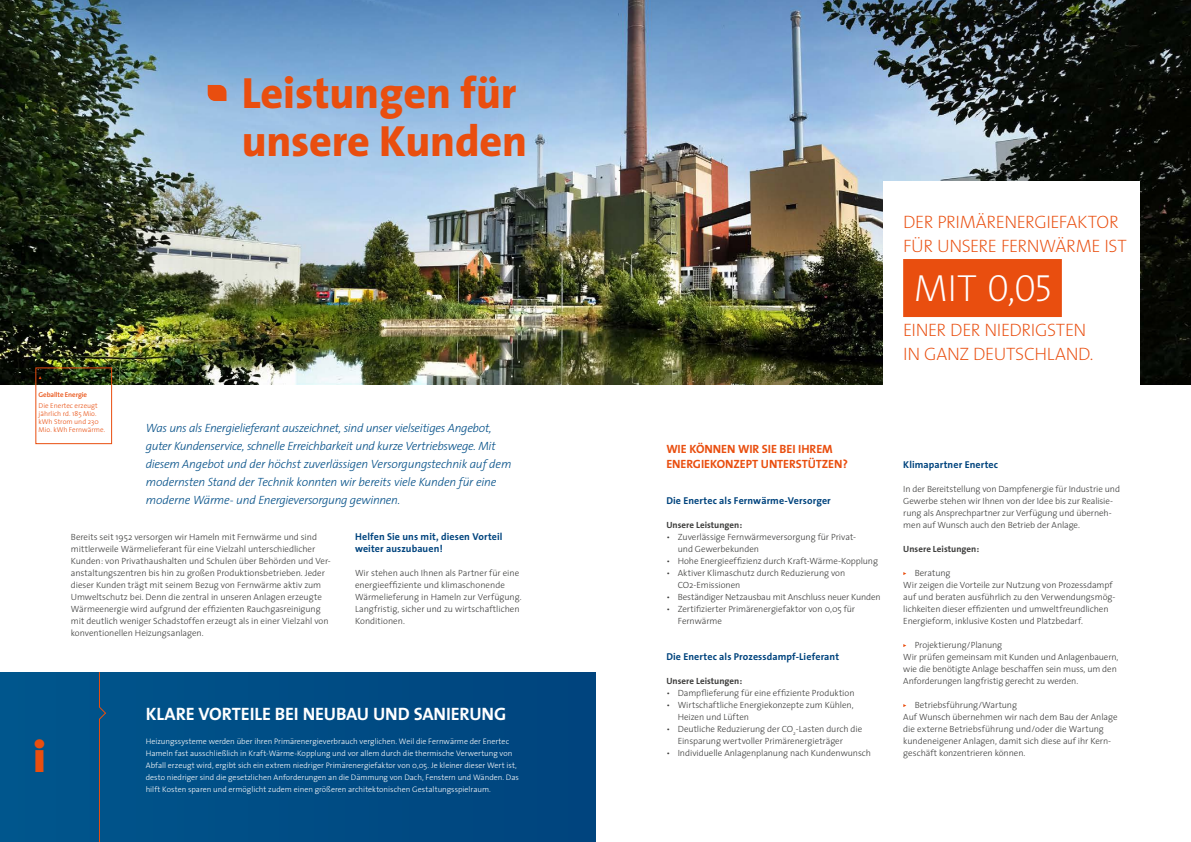
<style>
.page{position:relative;width:1191px;height:842px;background:#fff}
.page>*{position:absolute;margin:0;border:0;box-sizing:border-box;transform-origin:0 0}
.t1{font:800 44px/48px "The Sans";letter-spacing:-.005em;color:#e94e0f}
.t2{font:900 44px "The Sans";color:#e94e0f}
.t3{font:38px "The Sans Extra Light Caps";color:#fff}
.t4{font:200 18px/24px "The Sans";letter-spacing:-.025em;color:#e94e0f}
.t5{font:700 18px "The Sans";letter-spacing:-.005em;color:#fff}
.t6{font:italic 300 12px/18px "The Sans";letter-spacing:-.025em;color:#045088}
.t7{font:700 12px/15px "The Sans";letter-spacing:-.005em;color:#e94e0f}
.t8{font:700 10px/12px "The Sans";letter-spacing:.01em;color:#00447e}
.t9{font:300 9px/12px "The Sans";letter-spacing:-.01em;color:#3c3c3b}
.t10{font:700 9px "The Sans";letter-spacing:.005em;color:#3c3c3b}
.t11{font:300 8px/12px "The Sans";color:#fff}
.t12{font:300 7px/8px "The Sans";color:#e94e0f}
.t13{font:600 7px "The Sans";letter-spacing:-.015em;color:#e94e0f}
</style>
<div class="page">
<img style="left:0;top:0;width:1191px;height:384px">
<div style="left:883px;top:182px;width:257px;height:660px;background:#fff"></div>
<div style="left:0;top:672px;width:595px;height:170px;background:#004d85"></div>
<svg style="left:208px;top:85px;width:18px;height:16px"></svg>
<div style="left:35px;top:367px;width:77px;height:77px;border:1px solid #e94e0f"></div>
<div style="left:903px;top:259px;width:158px;height:58px;background:#e94e0f"></div>
<svg style="left:99px;top:672px;width:7px;height:170px"></svg>
<h1 class="t1" style="left:242px;top:68px;width:287px">Leistungen für unsere Kunden</h1>
<p class="t13" style="left:39px;top:389px;width:50px">Geballte Energie</p>
<p class="t12" style="left:39px;top:401px;width:68px">Die Enertec erzeugt jährlich rd. 185 Mio. kWh Strom und 230<br>Mio. kWh Fernwärme.</p>
<p class="t6" style="left:146px;top:419px;width:367px">Was uns als Energielieferant auszeichnet, sind unser vielseitiges Angebot, guter Kundenservice, schnelle Erreichbarkeit und kurze Vertriebswege. Mit diesem Angebot und der höchst zuverlässigen Versorgungstechnik auf dem modernsten Stand der Technik konnten wir bereits viele Kunden für eine moderne Wärme- und Energieversorgung gewinnen.</p>
<p class="t9" style="left:71px;top:531px;width:261px">Bereits seit 1952 versorgen wir Hameln mit Fernwärme und sind mittlerweile Wärmelieferant für eine Vielzahl unterschiedlicher Kunden: von Privathaushalten und Schulen über Behörden und Ver&shy;anstaltungszentren bis hin zu großen Produktionsbetrieben. Jeder dieser Kunden trägt mit seinem Bezug von Fernwärme aktiv zum Umweltschutz bei. Denn die zentral in unseren Anlagen erzeugte Wärmeenergie wird aufgrund der effizienten Rauchgasreinigung mit deutlich weniger Schadstoffen erzeugt als in einer Vielzahl von konventionellen Heizungsanlagen.</p>
<p class="t8" style="left:355px;top:530px;width:149px">Helfen Sie uns mit, diesen Vorteil weiter auszubauen!</p>
<p class="t9" style="left:355px;top:567px;width:168px">Wir stehen auch Ihnen als Partner für eine energieeffiziente und klimaschonende Wärmelieferung in Hameln zur Verfügung.<br>Langfristig, sicher und zu wirtschaftlichen Konditionen.</p>
<h1 class="t2" style="left:34px;top:720px;width:14px">i</h1>
<h3 class="t5" style="left:146px;top:699px;width:362px">KLARE VORTEILE BEI NEUBAU UND SANIERUNG</h3>
<p class="t11" style="left:146px;top:735px;width:374px">Heizungssysteme werden über ihren Primärenergieverbrauch verglichen. Weil die Fernwärme der Enertec Hameln fast ausschließlich in Kraft-Wärme-Kopplung und vor allem durch die thermische Verwertung von Abfall erzeugt wird, ergibt sich ein extrem niedriger Primärenergiefaktor von 0,05. Je kleiner dieser Wert ist, desto niedriger sind die gesetzlichen Anforderungen an die Dämmung von Dach, Fenstern und Wänden. Das hilft Kosten sparen und ermöglicht zudem einen größeren architektonischen Gestaltungsspielraum.</p>
<h3 class="t4" style="left:903px;top:209px;width:225px">DER PRIMÄRENERGIEFAKTOR<br>FÜR UNSERE FERNWÄRME IST</h3>
<h2 class="t3" style="left:913px;top:257px;width:140px">MIT 0,05</h2>
<h3 class="t4" style="left:903px;top:317px;width:192px">EINER DER NIEDRIGSTEN<br>IN GANZ DEUTSCHLAND.</h3>
<h3 class="t7" style="left:666px;top:441px;width:183px">WIE KÖNNEN WIR SIE BEI IHREM<br>ENERGIEKONZEPT UNTERSTÜTZEN?</h3>
<p class="t8" style="left:666px;top:494px;width:166px">Die Enertec als Fernwärme-Versorger</p>
<p class="t10" style="left:666px;top:517px;width:77px">Unsere Leistungen:</p>
<p class="t9" style="left:677px;top:531px;width:180px;text-indent:-11px">• Zuverlässige Fernwärmeversorgung für Privat&shy;und Gewerbekunden</p>
<p class="t9" style="left:666px;top:555px;width:213px">• Hohe Energieeffizienz durch Kraft-Wärme-Kopplung</p>
<p class="t9" style="left:677px;top:567px;width:169px;text-indent:-11px">• Aktiver Klimaschutz durch Reduzierung von<br>CO2-Emissionen</p>
<p class="t9" style="left:666px;top:591px;width:216px">• Beständiger Netzausbau mit Anschluss neuer Kunden</p>
<p class="t9" style="left:677px;top:603px;width:179px;text-indent:-11px">• Zertifizierter Primärenergiefaktor von 0,05 für<br>Fernwärme</p>
<p class="t8" style="left:666px;top:650px;width:174px">Die Enertec als Prozessdampf-Lieferant</p>
<p class="t10" style="left:666px;top:673px;width:77px">Unsere Leistungen:</p>
<p class="t9" style="left:666px;top:687px;width:190px">• Dampflieferung für eine effiziente Produktion</p>
<p class="t9" style="left:677px;top:699px;width:177px;text-indent:-11px">• Wirtschaftliche Energiekonzepte zum Kühlen,<br>Heizen und Lüften</p>
<p class="t9" style="left:677px;top:723px;width:186px;text-indent:-11px">• Deutliche Reduzierung der CO<sub>2</sub>-Lasten durch die<br>Einsparung wertvoller Primärenergieträger</p>
<p class="t9" style="left:666px;top:747px;width:206px">• Individuelle Anlagenplanung nach Kundenwunsch</p>
<p class="t8" style="left:903px;top:458px;width:96px">Klimapartner Enertec</p>
<p class="t9" style="left:903px;top:483px;width:218px">In der Bereitstellung von Dampfenergie für Industrie und Gewerbe stehen wir Ihnen von der Idee bis zur Realisie&shy;rung als Ansprechpartner zur Verfügung und überneh&shy;men auf Wunsch auch den Betrieb der Anlage.</p>
<p class="t10" style="left:903px;top:541px;width:77px">Unsere Leistungen:</p>
<p class="t9" style="left:903px;top:567px;width:214px;text-indent:11px">Beratung<br>Wir zeigen die Vorteile zur Nutzung von Prozessdampf auf und beraten ausführlich zu den Verwendungsmög&shy;lichkeiten dieser effizienten und umweltfreundlichen Energieform, inklusive Kosten und Platzbedarf.</p>
<p class="t9" style="left:903px;top:639px;width:217px;text-indent:11px">Projektierung/Planung<br>Wir prüfen gemeinsam mit Kunden und Anlagenbauern, wie die benötigte Anlage beschaffen sein muss, um den Anforderungen langfristig gerecht zu werden.</p>
<p class="t9" style="left:903px;top:699px;width:216px;text-indent:11px">Betriebsführung/Wartung<br>Auf Wunsch übernehmen wir nach dem Bau der Anlage die externe Betriebsführung und/oder die Wartung kundeneigener Anlagen, damit sich diese auf ihr Kern&shy;geschäft konzentrieren können.</p>
</div>
